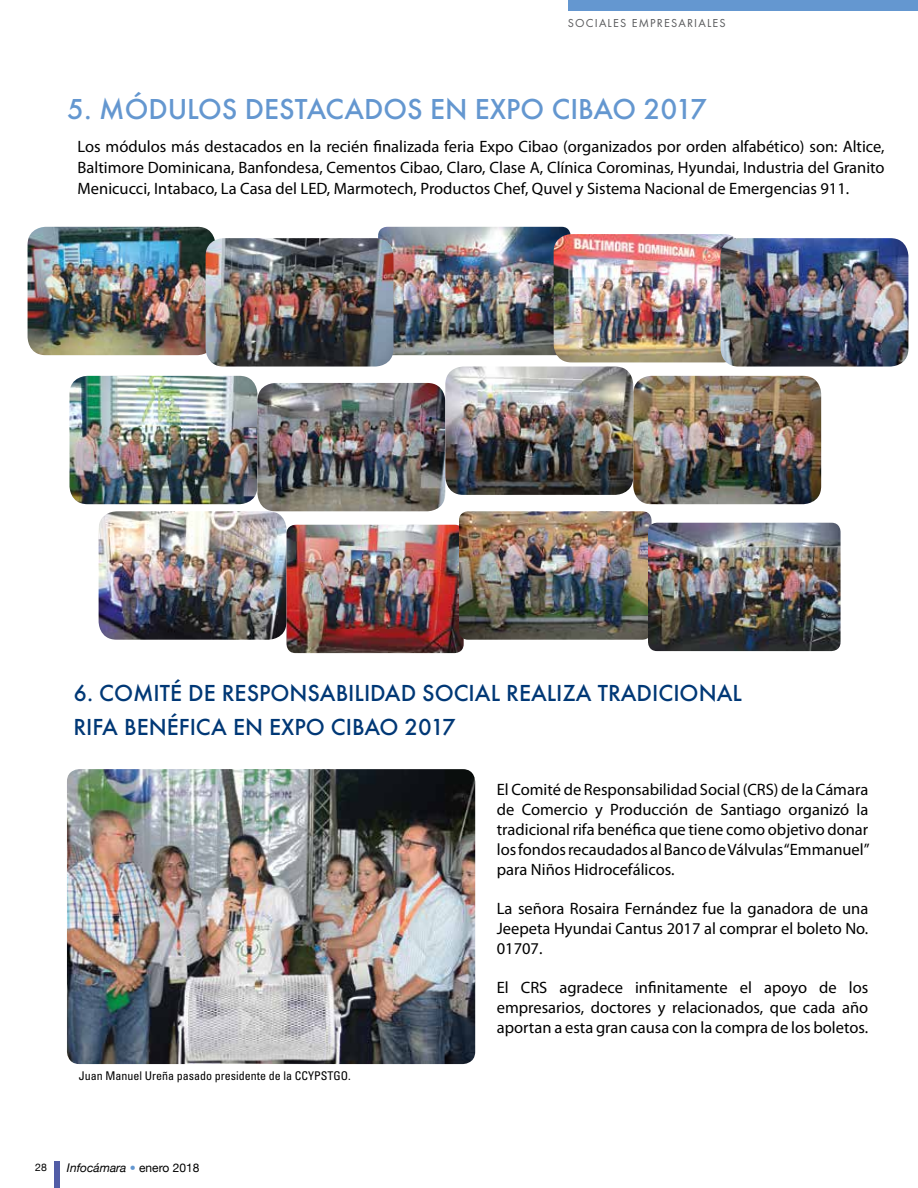
<style>
.page{position:relative;width:918px;height:1188px;background:#fff}
.page>*{position:absolute;margin:0;border:0;box-sizing:border-box;transform-origin:0 0}
.t1{font:500 30px "Futura T";color:#6497d0}
.t2{font:500 24.15px "Futura T";color:#003876}
.t3{font:16.5px/19.8px "Myriad Pro";color:#000;text-align:justify}
.t4{font:condensed 12px "Univers";color:#000}
.t5{font:12px "Futura T";letter-spacing:.1em;color:#58595b}
.t6{font:italic 12px "Helvetica Neue";color:#000}
.t7{font:10.5px "Helvetica Neue";color:#000}
.s1{color:#6497d0}
.s2{font-style:normal}
</style>
<div class="page">
<div style="left:568px;top:0;width:350px;height:11px;background:#6497d0"></div>
<div style="left:54px;top:1161px;width:5px;height:27px;background:#525da6"></div>
<img style="left:378px;top:227px;width:193px;height:128px">
<img style="left:67px;top:769px;width:408px;height:295px">
<img style="left:28px;top:227px;width:186px;height:128px">
<img style="left:554px;top:234px;width:180px;height:128px">
<img style="left:206px;top:238px;width:187px;height:129px">
<img style="left:721px;top:238px;width:187px;height:129px">
<img style="left:633px;top:376px;width:188px;height:128px">
<img style="left:99px;top:511px;width:188px;height:129px">
<img style="left:287px;top:525px;width:177px;height:128px">
<img style="left:459px;top:511px;width:193px;height:129px">
<img style="left:648px;top:523px;width:193px;height:128px">
<img style="left:70px;top:376px;width:187px;height:128px">
<img style="left:257px;top:383px;width:188px;height:128px">
<img style="left:445px;top:367px;width:188px;height:128px">
<p class="t5" style="left:568px;top:16px;width:158px">SOCIALES EMPRESARIALES</p>
<h1 class="t1" style="left:67px;top:92px;width:100px">5. MÓDULOS</h1>
<h1 class="t1" style="left:245px;top:92px;width:17px">DESTA</h1>
<h1 class="t1" style="left:325px;top:92px;width:40px">CADOS</h1>
<h1 class="t1" style="left:430px;top:92px;width:140px">EN EXPO CIBAO</h1>
<h1 class="t1" style="left:644px;top:92px;width:65px">2017</h1>
<p class="t3" style="left:78px;top:136px;width:809px;line-height:21px">Los módulos más destacados en la recién finalizada feria Expo Cibao (organizados por orden alfabético) son: Altice, Baltimore Dominicana, Banfondesa, Cementos Cibao, Claro, Clase A, Clínica Corominas, Hyundai, Industria del Granito Menicucci, Intabaco, La Casa del LED, Marmotech, Productos Chef, Quvel y Sistema Nacional de Emergencias 911.</p>
<h2 class="t2" style="left:73px;top:679px;width:41px">6. COMIT</h2>
<h2 class="t2" style="left:170px;top:679px;width:79px">É DE RESPO</h2>
<h2 class="t2" style="left:290px;top:679px;width:31px">NSABILIDAD</h2>
<h2 class="t2" style="left:422px;top:679px;width:97px">SOCIAL REALIZA</h2>
<h2 class="t2" style="left:598px;top:679px;width:13px">TRADI</h2>
<h2 class="t2" style="left:658px;top:679px;width:72px">CIONAL</h2>
<h2 class="t2" style="left:73px;top:713px;width:272px">RIFA BENÉFICA EN EXPO CIBAO</h2>
<h2 class="t2" style="left:405px;top:713px;width:53px">2017</h2>
<p class="t4" style="left:79px;top:1068px;width:273px">Juan Manuel Ureña pasado presidente de la CCYPSTGO.</p>
<p class="t7" style="left:35px;top:1160px;width:13px">28</p>
<p class="t6" style="left:67px;top:1160px;width:134px">Infocámara <span class="s1">•</span> <span class="s2">enero 2018</span></p>
<p class="t3" style="left:497px;top:780px;width:374px">El Comité de Responsabilidad Social (CRS) de la Cámara de Comercio y Producción de Santiago organizó la tradicional rifa benéfica que tiene como objetivo donar los fondos recaudados al Banco de Válvulas “Emmanuel” para Niños Hidrocefálicos.</p>
<p class="t3" style="left:497px;top:899px;width:373px">La señora Rosaira Fernández fue la ganadora de una Jeepeta Hyundai Cantus 2017 al comprar el boleto No.<br>01707.</p>
<p class="t3" style="left:497px;top:978px;width:373px">El CRS agradece infinitamente el apoyo de los empresarios, doctores y relacionados, que cada año aportan a esta gran causa con la compra de los boletos.</p>
</div>
